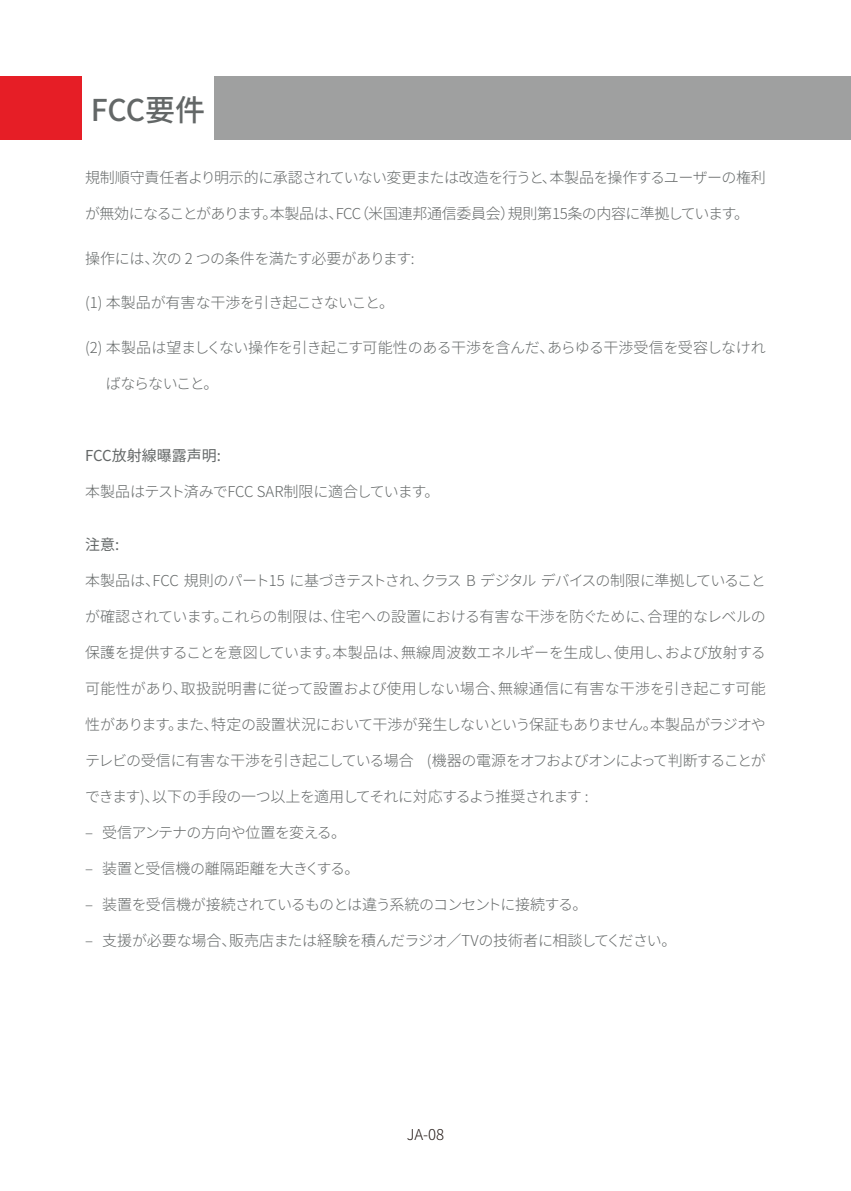
<style>
.page{position:relative;width:851px;height:1191px;background:#fff}
.page>*{position:absolute;margin:0;border:0;box-sizing:border-box;transform-origin:0 0}
.Heading{font:500 30px "Noto Sans JP";letter-spacing:-.005em;color:#636767}
.Light_5pt{font:300 15px "Noto Sans JP";letter-spacing:-.03em;color:#636767}
.Light_5pt-2{font:300 15px "Noto Sans JP";letter-spacing:-.06em;color:#636767}
.Light_5pt-3{font:300 15px "Noto Sans JP";letter-spacing:-.01em;color:#636767}
.Light_5pt-4{font:300 15px "Noto Sans JP";letter-spacing:-.065em;color:#636767}
.Light_5pt-5{font:300 15px "Noto Sans JP";color:#636767}
.Light_5pt-6{font:300 15px "Noto Sans JP";letter-spacing:-.055em;color:#636767}
.Body_5pt{font:15px "Noto Sans JP";color:#636767}
.Light_5pt-7{font:300 15px "Noto Sans JP";letter-spacing:-.075em;color:#636767}
.t1{font:300 15px "Noto Sans JP";color:#231916}
</style>
<div class="page">
<div style="left:82px;top:77px;width:768px;height:63px;background:#9fa0a0"></div>
<div style="left:0;top:77px;width:82px;height:63px;background:#e61e26"></div>
<div style="left:82px;top:77px;width:132px;height:63px;background:#fff"></div>
<p class="Heading" style="left:91px;top:93px;width:116px">FCC要件</p>
<p class="Light_5pt" style="left:85px;top:169px;width:682px">規制順守責任者より明示的に承認されていない変更または改造を行うと、本製品を操作するユーザーの権利</p>
<p class="Light_5pt" style="left:85px;top:205px;width:665px">が無効になることがあります。本製品は、FCC（米国連邦通信委員会）規則第15条の内容に準拠しています。</p>
<p class="Light_5pt" style="left:85px;top:250px;width:331px">操作には、次の 2 つの条件を満たす必要があります:</p>
<p class="Light_5pt" style="left:85px;top:294px;width:310px">(1) 本製品が有害な干渉を引き起こさないこと。</p>
<p class="Light_5pt" style="left:85px;top:339px;width:682px">(2) 本製品は望ましくない操作を引き起こす可能性のある干渉を含んだ、あらゆる干渉受信を受容しなけれ</p>
<p class="Light_5pt-7" style="left:106px;top:375px;width:114px">ばならないこと。</p>
<p class="Body_5pt" style="left:85px;top:447px;width:137px">FCC放射線曝露声明:</p>
<p class="Light_5pt" style="left:85px;top:483px;width:356px">本製品はテスト済みでFCC SAR制限に適合しています。</p>
<p class="Body_5pt" style="left:85px;top:536px;width:36px">注意:</p>
<p class="Light_5pt-2" style="left:85px;top:572px;width:682px">本製品は、FCC 規則のパート15 に基づきテストされ、クラス B デジタル デバイスの制限に準拠していること</p>
<p class="Light_5pt-3" style="left:85px;top:608px;width:682px">が確認されています。これらの制限は、住宅への設置における有害な干渉を防ぐために、合理的なレベルの</p>
<p class="Light_5pt" style="left:85px;top:644px;width:682px">保護を提供することを意図しています。本製品は、無線周波数エネルギーを生成し、使用し、および放射する</p>
<p class="Light_5pt-5" style="left:85px;top:680px;width:682px">可能性があり、取扱説明書に従って設置および使用しない場合、無線通信に有害な干渉を引き起こす可能</p>
<p class="Light_5pt" style="left:85px;top:716px;width:682px">性があります。また、特定の設置状況において干渉が発生しないという保証もありません。本製品がラジオや</p>
<p class="Light_5pt-4" style="left:85px;top:752px;width:682px">テレビの受信に有害な干渉を引き起こしている場合 (機器の電源をオフおよびオンによって判断することが</p>
<p class="Light_5pt" style="left:85px;top:788px;width:504px">できます)、以下の手段の一つ以上を適用してそれに対応するよう推奨されます :</p>
<p class="Light_5pt" style="left:85px;top:824px;width:262px">– 受信アンテナの方向や位置を変える。</p>
<p class="Light_5pt" style="left:85px;top:860px;width:276px">– 装置と受信機の離隔距離を大きくする。</p>
<p class="Light_5pt-6" style="left:85px;top:896px;width:504px">– 装置を受信機が接続されているものとは違う系統のコンセントに接続する。</p>
<p class="Light_5pt" style="left:85px;top:932px;width:592px">– 支援が必要な場合、販売店または経験を積んだラジオ／TVの技術者に相談してください。</p>
<p class="t1" style="left:406px;top:1126px;width:39px">JA-08</p>
</div>
